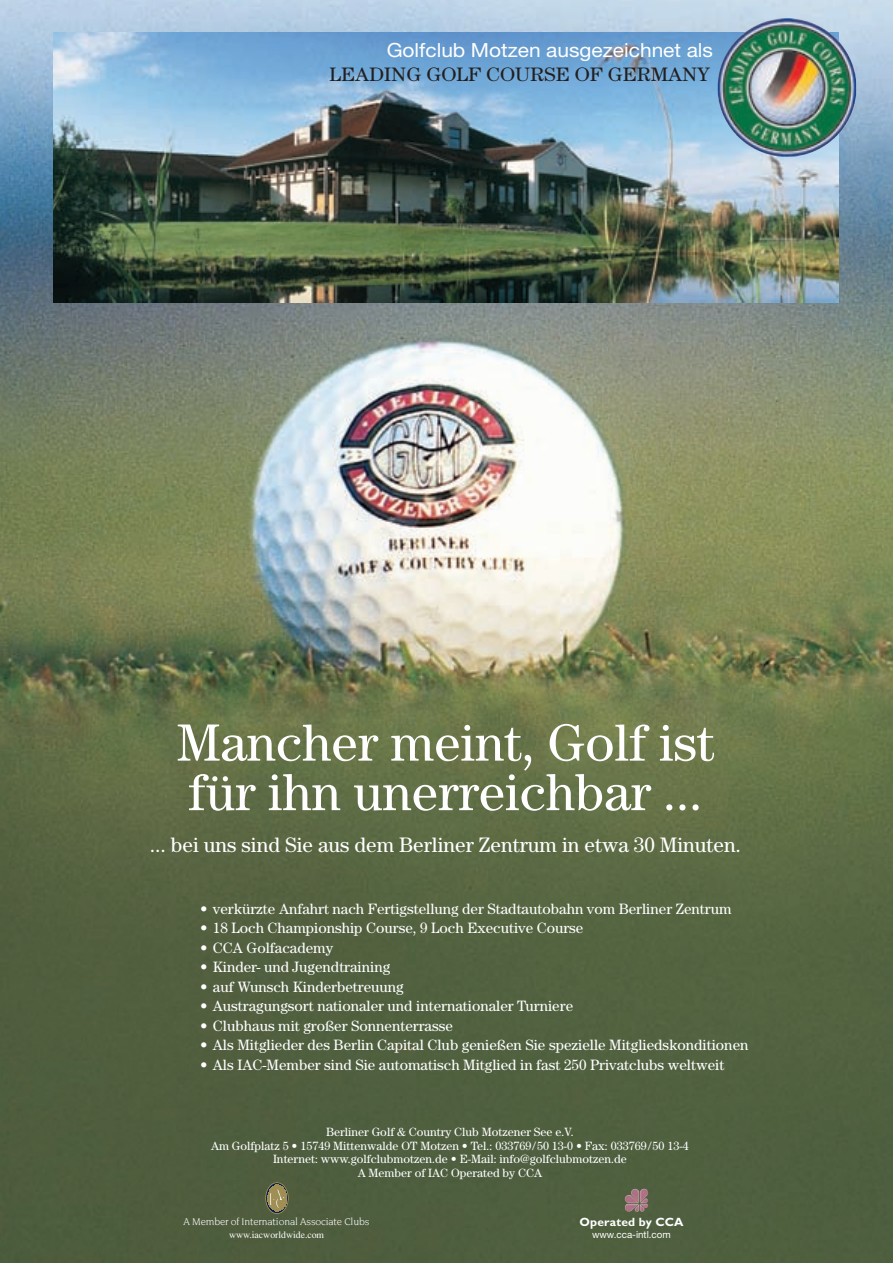
<style>
.page{position:relative;width:893px;height:1263px;background:#fff}
.page>*{position:absolute;margin:0;border:0;box-sizing:border-box;transform-origin:0 0}
.t1{font:52.5px/49.5px "Century";color:#fff}
.t2{font:21px "Century";color:#fff}
.t3{font:19.5px "Helvetica Neue";color:#fff;scale:1.07 1}
.t4{font:19.5px "Century";color:#231f20;scale:1.07 1}
.t5{font:15px "Century";color:#fff}
.t6{font:12px/13.5px "Century";color:#fff;text-align:center}
.t7{font:700 12px "Gill Sans";letter-spacing:.015em;color:#fff}
.t8{font:10.5px "Novarese";letter-spacing:-.015em;color:#fff}
.t9{font:9.75px "Times";color:#fff}
.t10{font:9.75px "Helvetica Neue";color:#fff}
</style>
<div class="page">
<img style="left:0;top:0;width:893px;height:1263px">
<h3 class="t3" style="left:387px;top:43px;width:306px">Golfclub Motzen ausgezeichnet als</h3>
<h3 class="t4" style="left:329px;top:67px;width:357px">LEADING GOLF COURSE OF GERMANY</h3>
<h1 class="t1" style="left:177px;top:723px;width:539px">Mancher meint, Golf ist für ihn unerreichbar ...</h1>
<h2 class="t2" style="left:150px;top:838px;width:592px">... bei uns sind Sie aus dem Berliner Zentrum in etwa 30 Minuten.</h2>
<p class="t5" style="left:200px;top:903px;width:533px">• verkürzte Anfahrt nach Fertigstellung der Stadtautobahn vom Berliner Zentrum</p>
<p class="t5" style="left:200px;top:923px;width:385px">• 18 Loch Championship Course, 9 Loch Executive Course</p>
<p class="t5" style="left:200px;top:942px;width:135px">• CCA Golfacademy</p>
<p class="t5" style="left:200px;top:962px;width:191px">• Kinder- und Jugendtraining</p>
<p class="t5" style="left:200px;top:981px;width:205px">• auf Wunsch Kinderbetreuung</p>
<p class="t5" style="left:200px;top:1001px;width:374px">• Austragungsort nationaler und internationaler Turniere</p>
<p class="t5" style="left:200px;top:1020px;width:254px">• Clubhaus mit großer Sonnenterrasse</p>
<p class="t5" style="left:200px;top:1040px;width:550px">• Als Mitglieder des Berlin Capital Club genießen Sie spezielle Mitgliedskonditionen</p>
<p class="t5" style="left:200px;top:1059px;width:526px">• Als IAC-Member sind Sie automatisch Mitglied in fast 250 Privatclubs weltweit</p>
<p class="t6" style="left:211px;top:1126px;width:479px">Berliner Golf &amp; Country Club Motzener See e.V.<br>Am Golfplatz 5 • 15749 Mittenwalde OT Motzen • Tel.: 033769/50 13-0 • Fax: 033769/50 13-4<br>Internet: www.golfclubmotzen.de • E-Mail: info@golfclubmotzen.de<br>A Member of IAC Operated by CCA</p>
<p class="t8" style="left:183px;top:1217px;width:187px">A Member of International Associate Clubs</p>
<p class="t9" style="left:229px;top:1231px;width:97px">www.iacworldwide.com</p>
<p class="t10" style="left:592px;top:1231px;width:80px">www.cca-intl.com</p>
<p class="t7" style="left:579px;top:1217px;width:106px">Operated by CCA</p>
</div>
